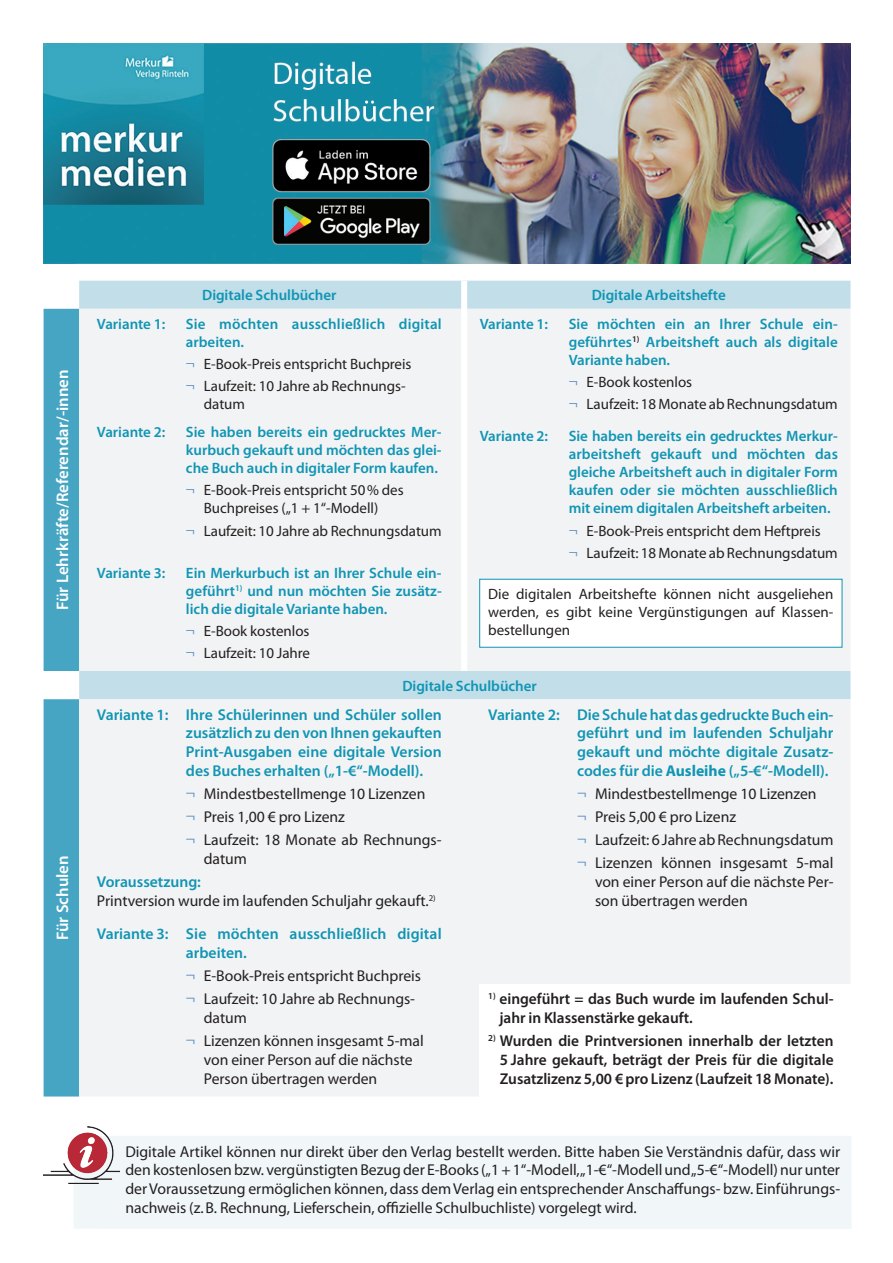
<style>
.page{position:relative;width:893px;height:1263px;background:#fff}
.page>*{position:absolute;margin:0;border:0;box-sizing:border-box;transform-origin:0 0}
.t1{font:600 16.8px "Myriad Pro";color:#fff}
.t2{font:15.75px/23.1px "Myriad Pro";color:#231f20}
.t3{font:600 15.75px/18.9px "Myriad Pro";color:#1095b4;text-align:justify}
.t4{font:600 15.75px/18.9px "Myriad Pro";color:#231f20}
.t5{font:600 15px/18px "Myriad Pro";color:#1095b4;text-align:justify}
.t6{font:15px/22.2px "Myriad Pro";color:#231f20}
.s1{color:#6193c8}
.s2{font-weight:600;color:#1095b4}
.s3{font-weight:700}
</style>
<div class="page">
<img style="left:44px;top:44px;width:806px;height:219px">
<div style="left:74px;top:1136px;width:777px;height:93px;background:#f1f7f9"></div>
<img style="left:44px;top:1127px;width:75px;height:57px">
<div style="left:79px;top:281px;width:771px;height:28px;background:#c1dee9"></div>
<div style="left:44px;top:309px;width:35px;height:787px;background:#45a5c2"></div>
<div style="left:79px;top:309px;width:771px;height:787px;background:#f2f3f4"></div>
<div style="left:479px;top:579px;width:363px;height:69px;background:#fff;border:1px solid #1095b4"></div>
<div style="left:480px;top:984px;width:379px;height:51px;background:#fff"></div>
<div style="left:480px;top:1026px;width:379px;height:70px;background:#fff"></div>
<div style="left:461px;top:281px;width:6px;height:390px;background:#fff"></div>
<p class="t1" style="left:52px;top:610px;width:242px;rotate:-90deg">Für Lehrkräfte/Referendar/-innen</p>
<p class="t1" style="left:52px;top:940px;width:86px;rotate:-90deg">Für Schulen</p>
<p class="t5" style="left:202px;top:286px;width:136px">Digitale Schulbücher</p>
<p class="t5" style="left:592px;top:286px;width:136px">Digitale Arbeitshefte</p>
<p class="t5" style="left:97px;top:314px;width:70px">Variante 1:</p>
<p class="t5" style="left:186px;top:314px;width:257px">Sie möchten ausschließlich digital arbeiten.</p>
<p class="t6" style="left:186px;top:352px;width:227px"><span class="s1">¬</span> E-Book-Preis entspricht Buchpreis <span class="s1">¬</span> Laufzeit: 10 Jahre ab Rechnungs-</p>
<p class="t6" style="left:204px;top:393px;width:43px">datum</p>
<p class="t5" style="left:97px;top:423px;width:70px">Variante 2:</p>
<p class="t5" style="left:186px;top:423px;width:257px">Sie haben bereits ein gedrucktes Mer&shy;kurbuch gekauft und möchten das glei&shy;che Buch auch in digitaler Form kaufen.</p>
<p class="t6" style="left:186px;top:481px;width:219px;line-height:18px;text-align:center"><span class="s1">¬</span> E-Book-Preis entspricht 50% des<br>Buchpreises („1 + 1“-Modell)</p>
<p class="t6" style="left:186px;top:519px;width:257px"><span class="s1">¬</span> Laufzeit: 10 Jahre ab Rechnungsdatum</p>
<p class="t5" style="left:97px;top:563px;width:70px">Variante 3:</p>
<p class="t5" style="left:186px;top:563px;width:257px">Ein Merkurbuch ist an Ihrer Schule ein&shy;geführt<sup>1)</sup> und nun möchten Sie zusätz&shy;lich die digitale Variante haben.</p>
<p class="t6" style="left:186px;top:620px;width:126px"><span class="s1">¬</span> E-Book kostenlos <span class="s1">¬</span> Laufzeit: 10 Jahre</p>
<p class="t5" style="left:480px;top:314px;width:70px">Variante 1:</p>
<p class="t5" style="left:569px;top:314px;width:271px">Sie möchten ein an Ihrer Schule ein&shy;geführtes<sup>1)</sup> Arbeitsheft auch als digitale Variante haben.</p>
<p class="t6" style="left:569px;top:370px;width:271px"><span class="s1">¬</span> E-Book kostenlos<br><span class="s1">¬</span> Laufzeit: 18 Monate ab Rechnungsdatum</p>
<p class="t5" style="left:480px;top:427px;width:70px">Variante 2:</p>
<p class="t5" style="left:569px;top:427px;width:271px">Sie haben bereits ein gedrucktes Merkur&shy;arbeitsheft gekauft und möchten das gleiche Arbeitsheft auch in digitaler Form kaufen oder sie möchten ausschließlich mit einem digitalen Arbeitsheft arbeiten.</p>
<p class="t6" style="left:569px;top:519px;width:271px"><span class="s1">¬</span> E-Book-Preis entspricht dem Heftpreis<br><span class="s1">¬</span> Laufzeit: 18 Monate ab Rechnungsdatum</p>
<p class="t6" style="left:488px;top:585px;width:347px;line-height:18px;text-align:justify">Die digitalen Arbeitshefte können nicht ausgeliehen werden, es gibt keine Vergünstigungen auf Klassen&shy;bestellungen</p>
<p class="t5" style="left:402px;top:676px;width:136px">Digitale Schulbücher</p>
<p class="t3" style="left:186px;top:704px;width:257px;text-indent:-89px">Variante 1: Ihre Schülerinnen und Schüler sollen zusätzlich zu den von Ihnen gekauften Print-Ausgaben eine digitale Version des Buches erhalten („1-€“-Modell).</p>
<p class="t2" style="left:186px;top:782px;width:257px"><span class="s1">¬</span> Mindestbestellmenge 10 Lizenzen<br><span class="s1">¬</span> Preis 1,00 € pro Lizenz<br><span class="s1">¬</span> Laufzeit: 18 Monate ab Rechnungs-</p>
<p class="t2" style="left:204px;top:847px;width:45px">datum</p>
<p class="t2" style="left:97px;top:872px;width:340px;line-height:18.9px"><span class="s2">Voraussetzung:<br></span>Printversion wurde im laufenden Schuljahr gekauft.<sup>2)</sup></p>
<p class="t3" style="left:186px;top:924px;width:257px;text-indent:-89px">Variante 3: Sie möchten ausschließlich digital arbeiten.</p>
<p class="t2" style="left:186px;top:964px;width:237px"><span class="s1">¬</span> E-Book-Preis entspricht Buchpreis <span class="s1">¬</span> Laufzeit: 10 Jahre ab Rechnungs-</p>
<p class="t2" style="left:186px;top:1006px;width:239px;text-indent:18px">datum<br><span class="s1">¬</span> Lizenzen können insgesamt 5-mal</p>
<p class="t2" style="left:204px;top:1050px;width:210px;line-height:18.9px">von einer Person auf die nächste<br>Person übertragen werden</p>
<p class="t3" style="left:577px;top:704px;width:258px;text-indent:-89px">Variante 2: Die Schule hat das gedruckte Buch ein&shy;geführt und im laufenden Schuljahr gekauft und möchte digitale Zusatz&shy;codes für die <span class="s3">Ausleihe</span> („5-€“-Modell).</p>
<p class="t2" style="left:577px;top:782px;width:258px"><span class="s1">¬</span> Mindestbestellmenge 10 Lizenzen<br><span class="s1">¬</span> Preis 5,00 € pro Lizenz<br><span class="s1">¬</span> Laufzeit: 6 Jahre ab Rechnungsdatum <span class="s1">¬</span> Lizenzen können insgesamt 5-mal</p>
<p class="t2" style="left:595px;top:872px;width:240px;line-height:18.9px">von einer Person auf die nächste Per&shy;son übertragen werden</p>
<p class="t4" style="left:499px;top:989px;width:335px;text-indent:-11px"><sup>1)</sup> eingeführt = das Buch wurde im laufenden Schul&shy;jahr in Klassenstärke gekauft.</p>
<p class="t4" style="left:500px;top:1031px;width:335px;text-align:justify;text-indent:-12px"><sup>2)</sup> Wurden die Printversionen innerhalb der letzten 5 Jahre gekauft, beträgt der Preis für die digitale Zusatzlizenz 5,00 € pro Lizenz (Laufzeit 18 Monate).</p>
<p class="t2" style="left:125px;top:1141px;width:716px;line-height:18.9px;text-align:justify">Digitale Artikel können nur direkt über den Verlag bestellt werden. Bitte haben Sie Verständnis dafür, dass wir den kostenlosen bzw. vergünstigten Bezug der E-Books („1 + 1“-Modell, „1-€“-Modell und „5-€“-Modell) nur unter der Voraussetzung ermöglichen können, dass dem Verlag ein entsprechender Anschaffungs- bzw. Einführungs&shy;nachweis (z.B. Rechnung, Lieferschein, offizielle Schulbuchliste) vorgelegt wird.</p>
</div>
